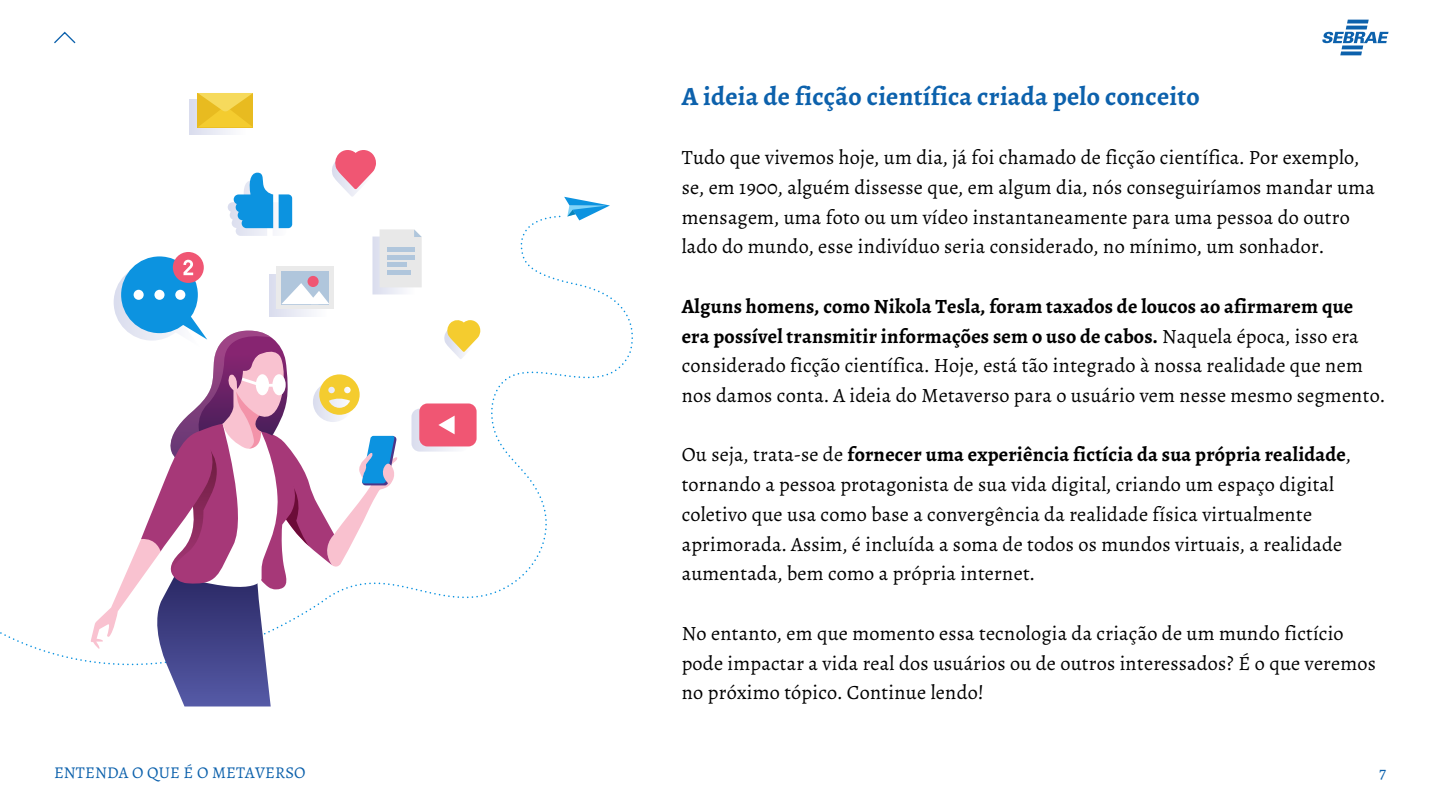
<style>
.page{position:relative;width:1440px;height:810px;background:#fff}
.page>*{position:absolute;margin:0;border:0;box-sizing:border-box;transform-origin:0 0}
.t1{font:700 26.25px "Alegreya";letter-spacing:.01em;color:#0c61ac}
.t2{font:20.25px/29.7px "Alegreya";letter-spacing:.01em;color:#000}
.t3{font:16.5px "Alegreya";letter-spacing:.01em;color:#0c61ac}
.s1{font-weight:700}
</style>
<div class="page">
<svg style="left:54px;top:31px;width:22px;height:13px"></svg>
<svg style="left:564px;top:197px;width:46px;height:23px"></svg>
<div style="left:190px;top:100px;width:55px;height:34px;background:linear-gradient(to right,#dadced,#fdfefe)"></div>
<svg style="left:198px;top:93px;width:55px;height:34px;background:#efc835"></svg>
<svg style="left:91px;top:150px;width:390px;height:556px"></svg>
<div style="left:387px;top:247px;width:28px;height:5px;background:#b0c6dc"></div>
<hr style="left:387px;top:255px;width:28px;height:4px;background:#b0c6dc">
<hr style="left:387px;top:263px;width:20px;height:4px;background:#b0c6dc">
<hr style="left:387px;top:270px;width:24px;height:4px;background:#b0c6dc">
<svg style="left:1322px;top:20px;width:67px;height:35px"></svg>
<p class="t1" style="left:682px;top:79px;width:519px">A ideia de ficção científica criada pelo conceito</p>
<p class="t2" style="left:682px;top:143px;width:695px">Tudo que vivemos hoje, um dia, já foi chamado de ficção científica. Por exemplo, se, em 1900, alguém dissesse que, em algum dia, nós conseguiríamos mandar uma mensagem, uma foto ou um vídeo instantaneamente para uma pessoa do outro lado do mundo, esse indivíduo seria considerado, no mínimo, um sonhador.</p>
<p class="t2" style="left:682px;top:291px;width:705px"><span class="s1">Alguns homens, como Nikola Tesla, foram taxados de loucos ao afirmarem que era possível transmitir informações sem o uso de cabos.</span> Naquela época, isso era considerado ficção científica. Hoje, está tão integrado à nossa realidade que nem nos damos conta. A ideia do Metaverso para o usuário vem nesse mesmo segmento.</p>
<p class="t2" style="left:682px;top:440px;width:671px">Ou seja, trata-se de <span class="s1">fornecer uma experiência fictícia da sua própria realidade</span>, tornando a pessoa protagonista de sua vida digital, criando um espaço digital coletivo que usa como base a convergência da realidade física virtualmente aprimorada. Assim, é incluída a soma de todos os mundos virtuais, a realidade aumentada, bem como a própria internet.</p>
<p class="t2" style="left:682px;top:618px;width:696px">No entanto, em que momento essa tecnologia da criação de um mundo fictício pode impactar a vida real dos usuários ou de outros interessados? É o que veremos no próximo tópico. Continue lendo!</p>
<p class="t3" style="left:54px;top:762px;width:253px">ENTENDA O QUE É O METAVERSO</p>
<p class="t3" style="left:1379px;top:762px;width:8px">7</p>
</div>
